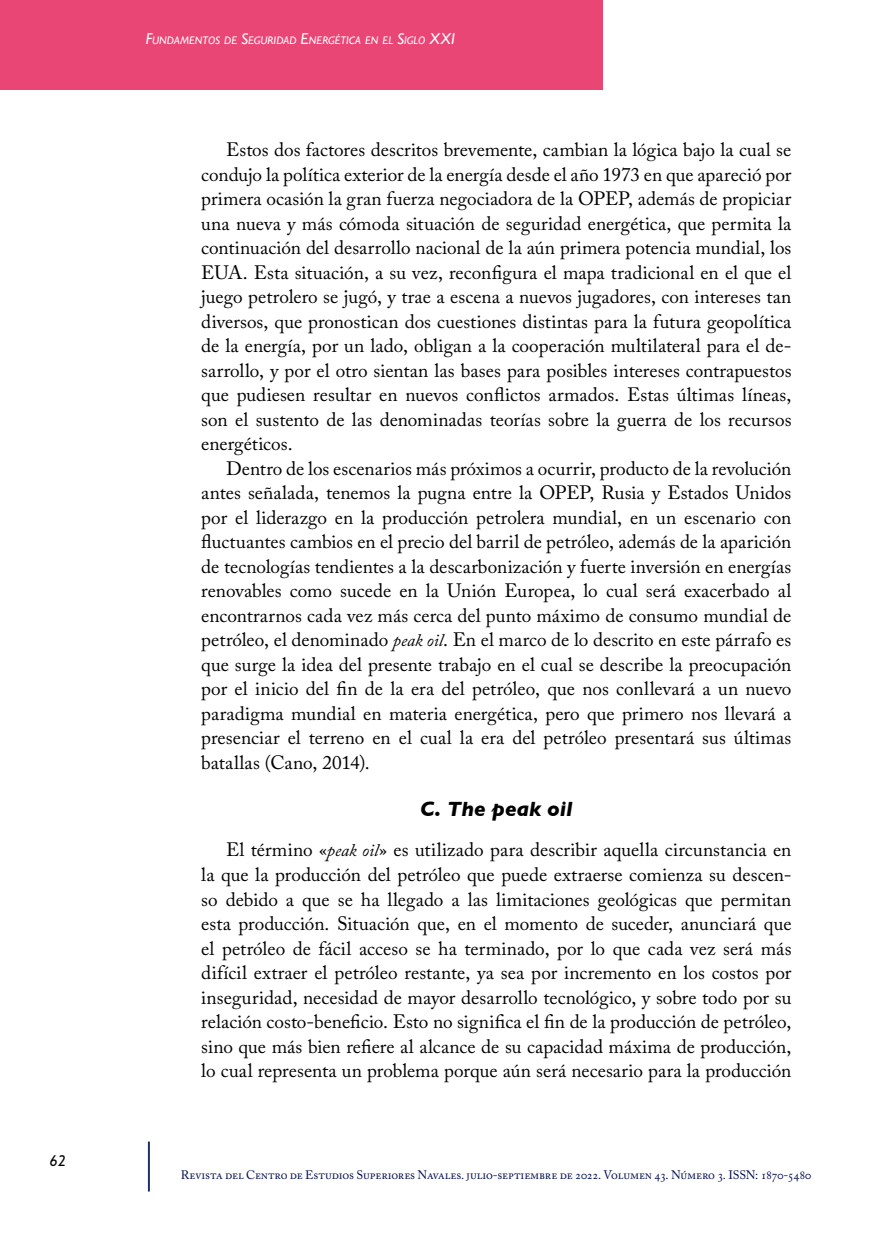
<style>
.page{position:relative;width:893px;height:1241px;background:#fff}
.page>*{position:absolute;margin:0;border:0;box-sizing:border-box;transform-origin:0 0}
.t1{font:italic 700 21px "Gill Sans";color:#000}
.t2{font:19.25px/24.5px "Adobe Caslon Pro";color:#000;text-align:justify}
.t3{font:italic 500 15.75px "Gill Sans";color:#000}
.t4{font:12.25px "Adobe Caslon Pro";letter-spacing:-.015em;color:#030e4f}
.t5{font:italic 11.03px "Gill Sans";letter-spacing:.005em;color:#fff}
.s1{font-family:"Aller";font-weight:400;font-style:normal;color:#fff}
.s2{font-size:15.75px}
.s3{font-style:italic;font-size:17.5px}
</style>
<div class="page">
<hr style="left:148px;top:1141px;width:2px;height:50px;background:#1f315e">
<div style="left:0;top:0;width:603px;height:89px;background:#e94575"></div>
<p class="t3" style="left:50px;top:1151px;width:29px">62<span class="s1">62</span></p>
<p class="t5" style="left:146px;top:34px;width:310px"><span class="s2">F</span>UNDAMENTOS DE <span class="s2">S</span>EGURIDAD <span class="s2">E</span>NERGÉTICA EN EL <span class="s2">S</span>IGLO <span class="s2">XXI</span></p>
<p class="t2" style="left:201px;top:137px;width:592px;text-indent:25px">Estos dos factores descritos brevemente, cambian la lógica bajo la cual se condujo la política exterior de la energía desde el año 1973 en que apareció por primera ocasión la gran fuerza negociadora de la OPEP, además de propiciar una nueva y más cómoda situación de seguridad energética, que permita la continuación del desarrollo nacional de la aún primera potencia mundial, los EUA. Esta situación, a su vez, reconfigura el mapa tradicional en el que el juego petrolero se jugó, y trae a escena a nuevos jugadores, con intereses tan diversos, que pronostican dos cuestiones distintas para la futura geopolítica de la energía, por un lado, obligan a la cooperación multilateral para el de&shy;sarrollo, y por el otro sientan las bases para posibles intereses contrapuestos que pudiesen resultar en nuevos conflictos armados. Estas últimas líneas, son el sustento de las denominadas teorías sobre la guerra de los recursos energéticos.</p>
<p class="t2" style="left:201px;top:456px;width:592px;text-indent:25px">Dentro de los escenarios más próximos a ocurrir, producto de la revolución antes señalada, tenemos la pugna entre la OPEP, Rusia y Estados Unidos por el liderazgo en la producción petrolera mundial, en un escenario con fluctuantes cambios en el precio del barril de petróleo, además de la aparición de tecnologías tendientes a la descarbonización y fuerte inversión en energías renovables como sucede en la Unión Europea, lo cual será exacerbado al encontrarnos cada vez más cerca del punto máximo de consumo mundial de petróleo, el denominado <span class="s3">peak oil</span>. En el marco de lo descrito en este párrafo es que surge la idea del presente trabajo en el cual se describe la preocupación por el inicio del fin de la era del petróleo, que nos conllevará a un nuevo paradigma mundial en materia energética, pero que primero nos llevará a presenciar el terreno en el cual la era del petróleo presentará sus últimas batallas (Cano, 2014).</p>
<p class="t1" style="left:420px;top:796px;width:154px">C. The peak oil</p>
<p class="t2" style="left:201px;top:837px;width:592px;text-indent:25px">El término «<span class="s3">peak oil</span>» es utilizado para describir aquella circunstancia en la que la producción del petróleo que puede extraerse comienza su descen&shy;so debido a que se ha llegado a las limitaciones geológicas que permitan esta producción. Situación que, en el momento de suceder, anunciará que el petróleo de fácil acceso se ha terminado, por lo que cada vez será más difícil extraer el petróleo restante, ya sea por incremento en los costos por inseguridad, necesidad de mayor desarrollo tecnológico, y sobre todo por su relación costo-beneficio. Esto no significa el fin de la producción de petróleo, sino que más bien refiere al alcance de su capacidad máxima de producción, lo cual representa un problema porque aún será necesario para la producción</p>
<p class="t4" style="left:181px;top:1167px;width:632px">Revista del Centro de Estudios Superiores Navales. julio-septiembre de 2022. Volumen 43. Número 3. ISSN: 1870-5480</p>
</div>
